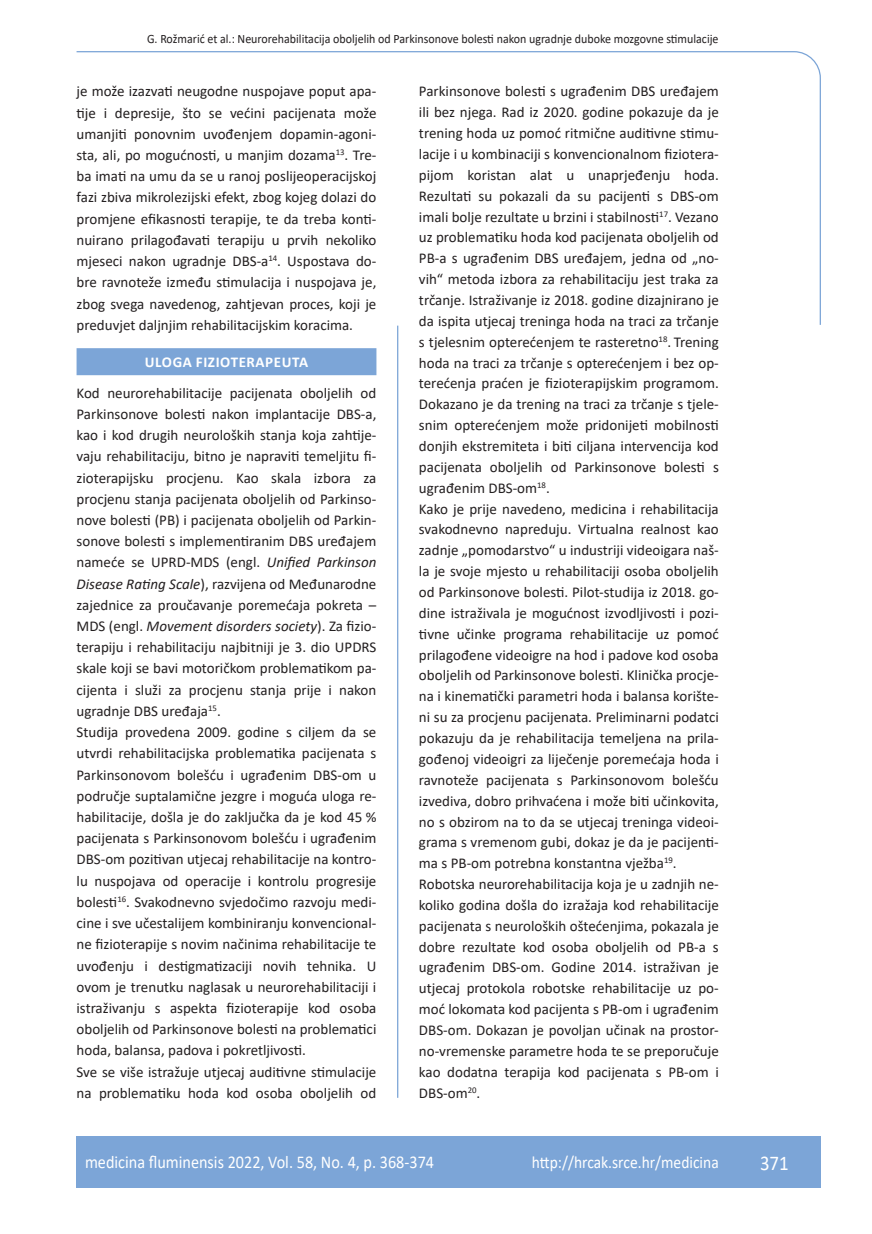
<style>
.page{position:relative;width:872px;height:1234px;background:#fff}
.page>*{position:absolute;margin:0;border:0;box-sizing:border-box;transform-origin:0 0}
.t1{font:21px "Calibri";color:#fff;scale:.9 1}
.t2{font:18px "Calibri";color:#fff;scale:.9 1}
.t3{font:17.25px "Calibri";color:#fff;scale:.9 1}
.t4{font:15px/20.9px "Calibri";color:#231f20}
.t5{font:700 15px "Calibri";letter-spacing:.04em;color:#fff}
.t6{font:12.75px "Calibri";color:#231f20;scale:.94 1}
.s1{font-style:italic}
</style>
<div class="page">
<svg style="left:76px;top:51px;width:745px;height:275px"></svg>
<hr style="left:397px;top:325px;width:1px;height:772px;background:#7ca5d7">
<div style="left:77px;top:1135px;width:744px;height:51px;background:#7ca5d7"></div>
<div style="left:77px;top:348px;width:299px;height:27px;background:#7ca5d7"></div>
<p class="t6" style="left:147px;top:29px;width:609px">G. Rožmarić et al.: Neurorehabilitacija oboljelih od Parkinsonove bolesti nakon ugradnje duboke mozgovne stimulacije</p>
<p class="t4" style="left:77px;top:80px;width:301px;text-align:justify">je može izazvati neugodne nuspojave poput apa&shy;tije i depresije, što se većini pacijenata može umanjiti ponovnim uvođenjem dopamin-agoni&shy;sta, ali, po mogućnosti, u manjim dozama<sup>13</sup>. Tre&shy;ba imati na umu da se u ranoj poslijeoperacijskoj fazi zbiva mikrolezijski efekt, zbog kojeg dolazi do promjene efikasnosti terapije, te da treba konti&shy;nuirano prilagođavati terapiju u prvih nekoliko mjeseci nakon ugradnje DBS-a<sup>14</sup>. Uspostava do&shy;bre ravnoteže između stimulacija i nuspojava je, zbog svega navedenog, zahtjevan proces, koji je preduvjet daljnjim rehabilitacijskim koracima.</p>
<p class="t5" style="left:145px;top:351px;width:165px">ULOGA FIZIOTERAPEUTA</p>
<p class="t4" style="left:77px;top:381px;width:301px">Kod neurorehabilitacije pacijenata oboljelih od Parkinsonove bolesti nakon implantacije DBS-a, kao i kod drugih neuroloških stanja koja zahtije&shy;vaju rehabilitaciju, bitno je napraviti temeljitu fi&shy;zioterapijsku procjenu. Kao skala izbora za procjenu stanja pacijenata oboljelih od Parkinso&shy;nove bolesti (PB) i pacijenata oboljelih od Parkin&shy;sonove bolesti s implementiranim DBS uređajem nameće se UPRD-MDS (engl. <span class="s1">Unified Parkinson Disease Rating Scale</span>), razvijena od Međunarodne zajednice za proučavanje poremećaja pokreta – MDS (engl. <span class="s1">Movement disorders society</span>). Za fizio&shy;terapiju i rehabilitaciju najbitniji je 3. dio UPDRS skale koji se bavi motoričkom problematikom pa&shy;cijenta i služi za procjenu stanja prije i nakon ugradnje DBS uređaja<sup>15</sup>.<br>Studija provedena 2009. godine s ciljem da se utvrdi rehabilitacijska problematika pacijenata s Parkinsonovom bolešću i ugrađenim DBS-om u područje suptalamične jezgre i moguća uloga re&shy;habilitacije, došla je do zaključka da je kod 45 % pacijenata s Parkinsonovom bolešću i ugrađenim DBS-om pozitivan utjecaj rehabilitacije na kontro&shy;lu nuspojava od operacije i kontrolu progresije bolesti<sup>16</sup>. Svakodnevno svjedočimo razvoju medi&shy;cine i sve učestalijem kombiniranju konvencional&shy;ne fizioterapije s novim načinima rehabilitacije te uvođenju i destigmatizaciji novih tehnika. U ovom je trenutku naglasak u neurorehabilitaciji i istraživanju s aspekta fizioterapije kod osoba oboljelih od Parkinsonove bolesti na problematici hoda, balansa, padova i pokretljivosti.<br>Sve se više istražuje utjecaj auditivne stimulacije na problematiku hoda kod osoba oboljelih od</p>
<p class="t4" style="left:419px;top:80px;width:301px">Parkinsonove bolesti s ugrađenim DBS uređajem ili bez njega. Rad iz 2020. godine pokazuje da je trening hoda uz pomoć ritmične auditivne stimu&shy;lacije i u kombinaciji s konvencionalnom fiziotera&shy;pijom koristan alat u unaprjeđenju hoda.<br>Rezultati su pokazali da su pacijenti s DBS-om imali bolje rezultate u brzini i stabilnosti<sup>17</sup>. Vezano uz problematiku hoda kod pacijenata oboljelih od PB-a s ugrađenim DBS uređajem, jedna od „no&shy;vih“ metoda izbora za rehabilitaciju jest traka za trčanje. Istraživanje iz 2018. godine dizajnirano je da ispita utjecaj treninga hoda na traci za trčanje s tjelesnim opterećenjem te rasteretno<sup>18</sup>. Trening hoda na traci za trčanje s opterećenjem i bez op&shy;terećenja praćen je fizioterapijskim programom.<br>Dokazano je da trening na traci za trčanje s tjele&shy;snim opterećenjem može pridonijeti mobilnosti donjih ekstremiteta i biti ciljana intervencija kod pacijenata oboljelih od Parkinsonove bolesti s ugrađenim DBS-om<sup>18</sup>.<br>Kako je prije navedeno, medicina i rehabilitacija svakodnevno napreduju. Virtualna realnost kao zadnje „pomodarstvo“ u industriji videoigara naš&shy;la je svoje mjesto u rehabilitaciji osoba oboljelih od Parkinsonove bolesti. Pilot-studija iz 2018. go&shy;dine istraživala je mogućnost izvodljivosti i pozi&shy;tivne učinke programa rehabilitacije uz pomoć prilagođene videoigre na hod i padove kod osoba oboljelih od Parkinsonove bolesti. Klinička procje&shy;na i kinematički parametri hoda i balansa korište&shy;ni su za procjenu pacijenata. Preliminarni podatci pokazuju da je rehabilitacija temeljena na prila&shy;gođenoj videoigri za liječenje poremećaja hoda i ravnoteže pacijenata s Parkinsonovom bolešću izvediva, dobro prihvaćena i može biti učinkovita, no s obzirom na to da se utjecaj treninga videoi&shy;grama s vremenom gubi, dokaz je da je pacijenti&shy;ma s PB-om potrebna konstantna vježba<sup>19</sup>.<br>Robotska neurorehabilitacija koja je u zadnjih ne&shy;koliko godina došla do izražaja kod rehabilitacije pacijenata s neuroloških oštećenjima, pokazala je dobre rezultate kod osoba oboljelih od PB-a s ugrađenim DBS-om. Godine 2014. istraživan je utjecaj protokola robotske rehabilitacije uz po&shy;moć lokomata kod pacijenta s PB-om i ugrađenim DBS-om. Dokazan je povoljan učinak na prostor&shy;no-vremenske parametre hoda te se preporučuje kao dodatna terapija kod pacijenata s PB-om i DBS-om<sup>20</sup>.</p>
<p class="t2" style="left:85px;top:1149px;width:389px">medicina fluminensis 2022, Vol. 58, No. 4, p. 368-374</p>
<p class="t3" style="left:532px;top:1150px;width:209px">http://hrcak.srce.hr/medicina</p>
<h1 class="t1" style="left:760px;top:1147px;width:33px">371</h1>
</div>
